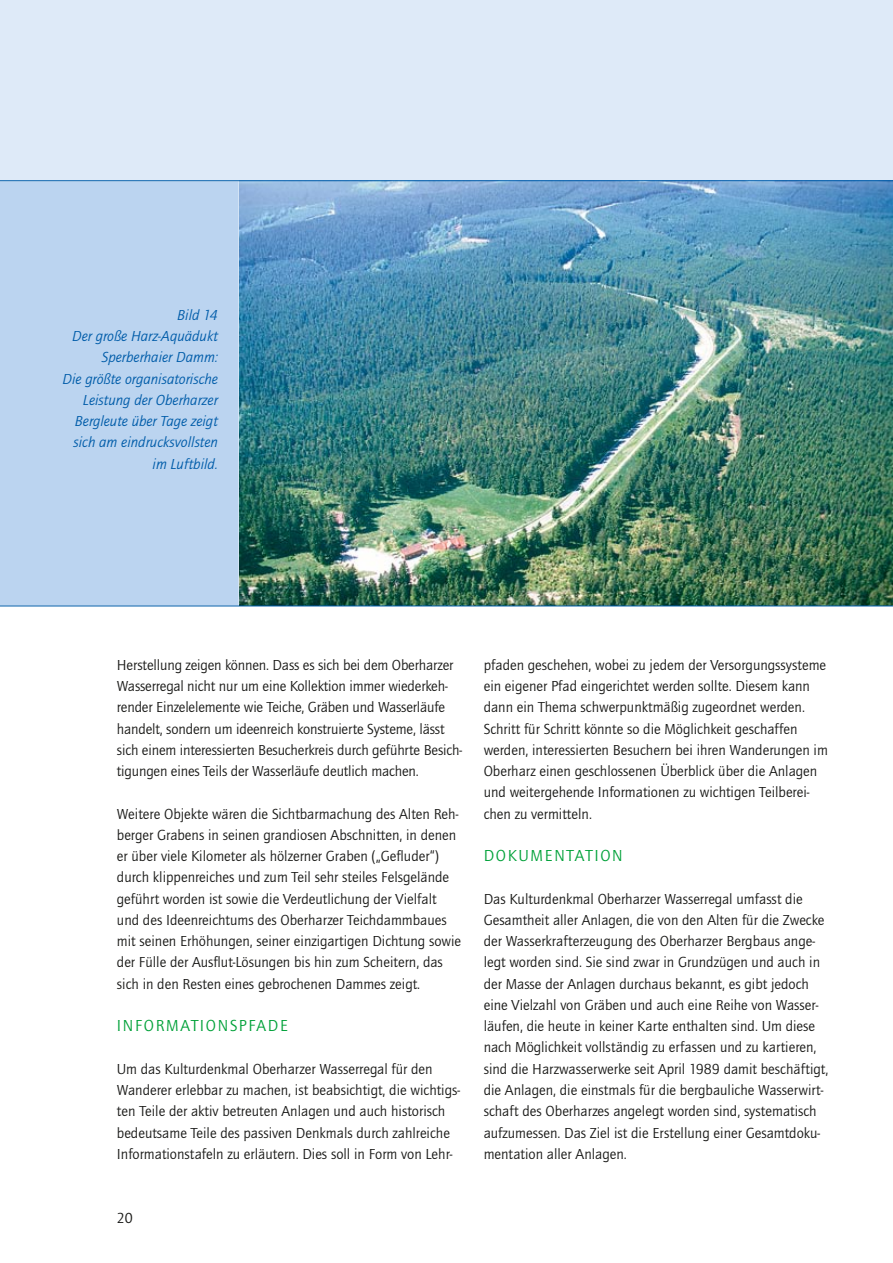
<style>
.page{position:relative;width:893px;height:1263px;background:#fff}
.page>*{position:absolute;margin:0;border:0;box-sizing:border-box;transform-origin:0 0}
.t1{font:16.5px "Quay Itc T";letter-spacing:.1em;color:#00a139}
.t2{font:15px/21.3px "Quay Itc T";color:#1a1a18}
.t3{font:italic 15px/21.3px "Quay Itc T";color:#005ca9;text-align:right}
</style>
<div class="page">
<div style="left:0;top:0;width:893px;height:181px;background:#deeaf8"></div>
<div style="left:0;top:181px;width:239px;height:425px;background:#bbd4f0"></div>
<img style="left:239px;top:181px;width:654px;height:425px">
<hr style="left:0;top:606px;width:893px;height:1px;background:#005ca9">
<hr style="left:0;top:180px;width:893px;height:1px;background:#005ca9">
<p class="t3" style="left:63px;top:304px;width:157px">Bild 14<br>Der große Harz-Aquädukt<br>Sperberhaier Damm:<br>Die größte organisatorische<br>Leistung der Oberharzer<br>Bergleute über Tage zeigt sich am eindrucksvollsten im Luftbild.</p>
<p class="t2" style="left:117px;top:654px;width:347px">Herstellung zeigen können. Dass es sich bei dem Oberharzer Wasserregal nicht nur um eine Kollektion immer wiederkeh&shy;render Einzelelemente wie Teiche, Gräben und Wasserläufe handelt, sondern um ideenreich konstruierte Systeme, lässt sich einem interessierten Besucherkreis durch geführte Besich&shy;tigungen eines Teils der Wasserläufe deutlich machen.</p>
<p class="t2" style="left:117px;top:803px;width:346px">Weitere Objekte wären die Sichtbarmachung des Alten Reh&shy;berger Grabens in seinen grandiosen Abschnitten, in denen er über viele Kilometer als hölzerner Graben („Gefluder“) durch klippenreiches und zum Teil sehr steiles Felsgelände geführt worden ist sowie die Verdeutlichung der Vielfalt und des Ideenreichtums des Oberharzer Teichdammbaues mit seinen Erhöhungen, seiner einzigartigen Dichtung sowie der Fülle der Ausflut-Lösungen bis hin zum Scheitern, das sich in den Resten eines gebrochenen Dammes zeigt.</p>
<p class="t1" style="left:117px;top:1016px;width:173px">INFORMATIONSPFADE</p>
<p class="t2" style="left:117px;top:1058px;width:345px">Um das Kulturdenkmal Oberharzer Wasserregal für den Wanderer erlebbar zu machen, ist beabsichtigt, die wichtigs&shy;ten Teile der aktiv betreuten Anlagen und auch historisch bedeutsame Teile des passiven Denkmals durch zahlreiche Informationstafeln zu erläutern. Dies soll in Form von Lehr-</p>
<p class="t2" style="left:117px;top:1207px;width:17px">20</p>
<p class="t2" style="left:484px;top:654px;width:346px">pfaden geschehen, wobei zu jedem der Versorgungssysteme ein eigener Pfad eingerichtet werden sollte. Diesem kann dann ein Thema schwerpunktmäßig zugeordnet werden.<br>Schritt für Schritt könnte so die Möglichkeit geschaffen werden, interessierten Besuchern bei ihren Wanderungen im Oberharz einen geschlossenen Überblick über die Anlagen und weitergehende Informationen zu wichtigen Teilberei&shy;chen zu vermitteln.</p>
<p class="t1" style="left:484px;top:846px;width:141px">DOKUMENTATION</p>
<p class="t2" style="left:484px;top:888px;width:346px">Das Kulturdenkmal Oberharzer Wasserregal umfasst die Gesamtheit aller Anlagen, die von den Alten für die Zwecke der Wasserkrafterzeugung des Oberharzer Bergbaus ange&shy;legt worden sind. Sie sind zwar in Grundzügen und auch in der Masse der Anlagen durchaus bekannt, es gibt jedoch eine Vielzahl von Gräben und auch eine Reihe von Wasser&shy;läufen, die heute in keiner Karte enthalten sind. Um diese nach Möglichkeit vollständig zu erfassen und zu kartieren, sind die Harzwasserwerke seit April 1989 damit beschäftigt, die Anlagen, die einstmals für die bergbauliche Wasserwirt&shy;schaft des Oberharzes angelegt worden sind, systematisch aufzumessen. Das Ziel ist die Erstellung einer Gesamtdoku&shy;mentation aller Anlagen.</p>
</div>
